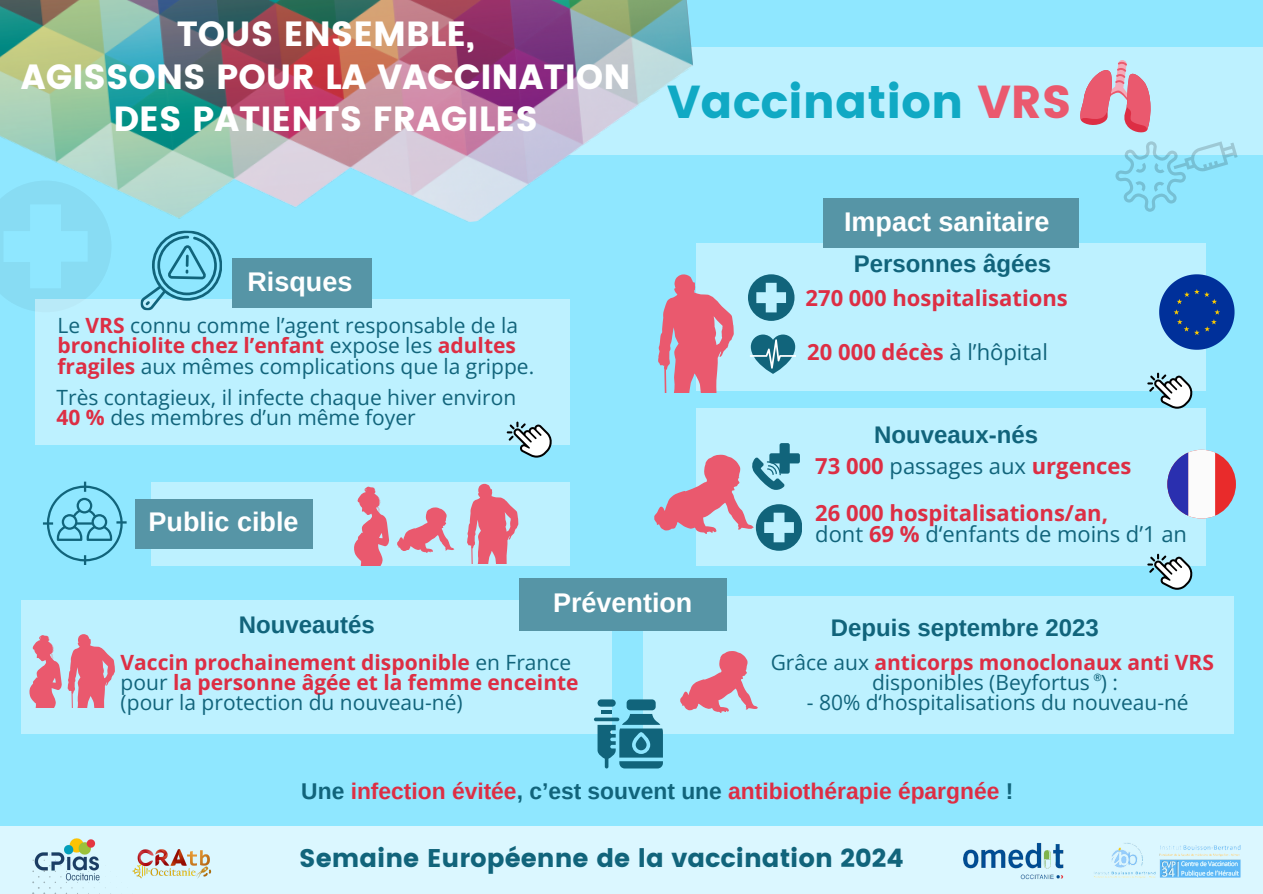
<style>
.page{position:relative;width:1263px;height:894px;background:#fff}
.page>*{position:absolute;margin:0;border:0;box-sizing:border-box;transform-origin:0 0}
.t1{font:46.05px "Poppins";color:#10a9c4}
.t2{font:34.8px/42.8px "Poppins";color:#fff;text-align:center}
.t3{font:700 27px "Arimo";color:#fff}
.t4{font:25.5px "Poppins";color:#11647b}
.t5{font:700 24px "Arimo";color:#11647b}
.t6{font:700 22.8px "Arimo";color:#dd2e44}
.t7{font:700 22.05px/21.3px "Open Sans";color:#dd2e44}
.t8{font:21px/20.2px "Open Sans";color:#11647b}
.t9{font:700 21px/20.2px "Open Sans";color:#dd2e44}
.t10{font:700 10.5px "Arimo";color:#11647b}
.s1{font-weight:700;color:#dd2e44}
.s2{color:#ea596e}
.s3{font-weight:400;color:#11647b}
.s4{color:#11647b}
</style>
<div class="page">
<div style="left:0;top:0;width:1263px;height:893px;background:#8fe7ff"></div>
<div style="left:105px;top:48px;width:1158px;height:107px;background:#bdf1ff"></div>
<div style="left:0;top:826px;width:1263px;height:67px;background:#dbf7ff"></div>
<img style="left:0;top:0;width:706px;height:267px">
<svg style="left:0;top:180px;width:111px;height:131px"></svg>
<div style="left:152px;top:481px;width:418px;height:84px;background:#bdf1ff"></div>
<svg style="left:32px;top:887px;width:74px;height:6px"></svg>
<div style="left:35px;top:299px;width:535px;height:145px;background:#bdf1ff"></div>
<svg style="left:140px;top:229px;width:83px;height:82px"></svg>
<div style="left:21px;top:600px;width:591px;height:133px;background:#bdf1ff"></div>
<div style="left:232px;top:258px;width:139px;height:49px;background:#5695a6"></div>
<svg style="left:43px;top:481px;width:83px;height:83px"></svg>
<div style="left:135px;top:498px;width:177px;height:50px;background:#5695a6"></div>
<div style="left:696px;top:242px;width:510px;height:148px;background:#bdf1ff"></div>
<svg style="left:354px;top:486px;width:35px;height:79px"></svg>
<svg style="left:397px;top:507px;width:57px;height:46px"></svg>
<svg style="left:658px;top:274px;width:76px;height:118px"></svg>
<svg style="left:748px;top:274px;width:46px;height:46px"></svg>
<svg style="left:750px;top:334px;width:46px;height:40px"></svg>
<svg style="left:467px;top:483px;width:51px;height:80px"></svg>
<div style="left:696px;top:408px;width:510px;height:157px;background:#bdf1ff"></div>
<svg style="left:1159px;top:274px;width:75px;height:75px"></svg>
<div style="left:1167px;top:449px;width:69px;height:69px;background:#e92b2b;border-radius:50%"></div>
<svg style="left:1167px;top:449px;width:48px;height:69px"></svg>
<svg style="left:654px;top:443px;width:148px;height:107px"></svg>
<div style="left:643px;top:596px;width:591px;height:137px;background:#bdf1ff"></div>
<div style="left:519px;top:578px;width:207px;height:52px;background:#5695a6"></div>
<svg style="left:29px;top:635px;width:33px;height:72px"></svg>
<svg style="left:68px;top:634px;width:47px;height:73px"></svg>
<img style="left:132px;top:849px;width:80px;height:29px">
<img style="left:32px;top:838px;width:68px;height:46px">
<img style="left:1094px;top:843px;width:147px;height:35px">
<svg style="left:507px;top:421px;width:45px;height:36px"></svg>
<svg style="left:1147px;top:553px;width:45px;height:36px"></svg>
<svg style="left:1147px;top:372px;width:45px;height:36px"></svg>
<img style="left:963px;top:843px;width:101px;height:37px">
<svg style="left:1080px;top:60px;width:158px;height:152px"></svg>
<div style="left:597px;top:699px;width:19px;height:7px;background:#11647b;border-radius:4px"></div>
<div style="left:627px;top:699px;width:29px;height:11px;background:#11647b;border-radius:4px"></div>
<svg style="left:597px;top:710px;width:65px;height:57px"></svg>
<div style="left:823px;top:198px;width:256px;height:50px;background:#5695a6"></div>
<svg style="left:680px;top:651px;width:78px;height:61px"></svg>
<p class="t2" style="left:21px;top:12px;width:611px">TOUS ENSEMBLE,<br>AGISSONS POUR LA VACCINATION<br>DES PATIENTS FRAGILES</p>
<h2 class="t3" style="left:247px;top:266px;width:106px">Risques</h2>
<h4 class="t8" style="left:57px;top:314px;width:478px">Le <span class="s1">VRS</span> connu comme l’agent responsable de la <span class="s1">bronchiolite chez l’enfant</span> expose les <span class="s1">adultes fragiles</span> aux mêmes complications que la grippe.</h4>
<h5 class="t8" style="left:57px;top:386px;width:461px">Très contagieux, il infecte chaque hiver environ</h5>
<h3 class="t8" style="left:57px;top:406px;width:361px"><span class="s1">40 %</span> des membres d’un même foyer</h3>
<p class="t3" style="left:149px;top:507px;width:151px">Public cible</p>
<h4 class="t1" style="left:667px;top:75px;width:406px">Vaccination <span class="s2">VRS</span></h4>
<p class="t3" style="left:844px;top:206px;width:207px">Impact sanitaire</p>
<p class="t5" style="left:854px;top:250px;width:199px">Personnes âgées</p>
<p class="t7" style="left:805px;top:287px;width:264px">270 000 hospitalisations</p>
<p class="t7" style="left:807px;top:341px;width:242px">20 000 décès <span class="s3">à l’hôpital</span></p>
<p class="t5" style="left:874px;top:421px;width:166px">Nouveaux-nés</p>
<p class="t7" style="left:815px;top:455px;width:318px">73 000 <span class="s3">passages aux</span> urgences</p>
<h3 class="t7" style="left:815px;top:501px;width:373px">26 000 hospitalisations/an,<br><span class="s3">dont</span> 69 % <span class="s3">d‘enfants de moins d’1 an</span></h3>
<p class="t3" style="left:553px;top:587px;width:141px">Prévention</p>
<h4 class="t5" style="left:239px;top:611px;width:138px">Nouveautés</h4>
<h5 class="t5" style="left:831px;top:614px;width:270px">Depuis septembre 2023</h5>
<p class="t9" style="left:121px;top:651px;width:459px">Vaccin prochainement disponible <span class="s3">en France pour</span> la personne âgée et la femme enceinte <span class="s3">(pour la protection du nouveau-né)</span></p>
<p class="t8" style="left:771px;top:651px;width:445px;text-align:center">Grâce aux <span class="s1">anticorps monoclonaux anti VRS </span>disponibles (Beyfortus ) :</p>
<p class="t10" style="left:1094px;top:671px;width:9px">®</p>
<p class="t8" style="left:807px;top:692px;width:383px">- 80% d‘hospitalisations du nouveau-né</p>
<p class="t6" style="left:301px;top:778px;width:713px"><span class="s4">Une</span> infection évitée<span class="s4">, c’est souvent une</span> antibiothérapie épargnée <span class="s4">!</span></p>
<p class="t4" style="left:299px;top:843px;width:606px">Semaine Européenne de la vaccination 2024</p>
</div>
